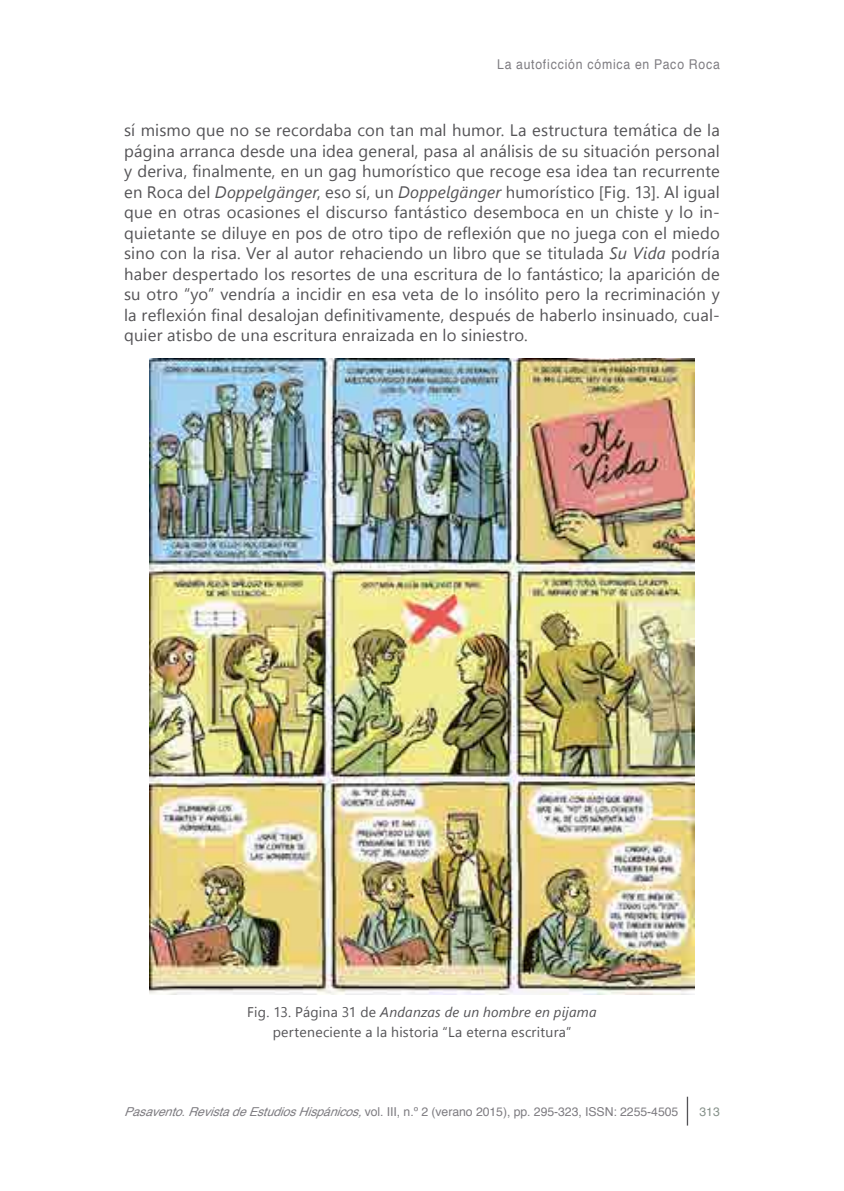
<style>
.page{position:relative;width:844px;height:1191px;background:#fff}
.page>*{position:absolute;margin:0;border:0;box-sizing:border-box;transform-origin:0 0}
.t1{font:16.62px/20.5px "Segoe UI";letter-spacing:.01em;color:#545356;text-align:justify}
.t2{font:14px/20.5px "Segoe UI";letter-spacing:.02em;color:#545356;text-align:center}
.t3{font:13.47px "Helvetica";letter-spacing:.065em;color:#7e7c81;scale:.91 1}
.t4{font:12.25px "Helvetica";letter-spacing:-.005em;color:#7e7c81}
.t5{font:12.25px "Helvetica";color:#87928b}
.s1{font-style:italic}
</style>
<div class="page">
<hr style="left:686px;top:1096px;width:2px;height:29px;background:#545356">
<img style="left:149px;top:358px;width:545px;height:637px">
<p class="t3" style="left:497px;top:54px;width:246px">La autoficción cómica en Paco Roca</p>
<p class="t1" style="left:124px;top:119px;width:597px">sí mismo que no se recordaba con tan mal humor. La estructura temática de la página arranca desde una idea general, pasa al análisis de su situación personal y deriva, finalmente, en un gag humorístico que recoge esa idea tan recurrente en Roca del <span class="s1">Doppelgänger</span>, eso sí, un <span class="s1">Doppelgänger</span> humorístico [Fig. 13]. Al igual que en otras ocasiones el discurso fantástico desemboca en un chiste y lo in&shy;quietante se diluye en pos de otro tipo de reflexión que no juega con el miedo sino con la risa. Ver al autor rehaciendo un libro que se titulada <span class="s1">Su Vida</span> podría haber despertado los resortes de una escritura de lo fantástico; la aparición de su otro “yo” vendría a incidir en esa veta de lo insólito pero la recriminación y la reflexión final desalojan definitivamente, después de haberlo insinuado, cual&shy;quier atisbo de una escritura enraizada en lo siniestro.</p>
<p class="t2" style="left:247px;top:1001px;width:351px">Fig. 13. Página 31 de <span class="s1">Andanzas de un hombre en pijama </span>perteneciente a la historia “La eterna escritura”</p>
<p class="t4" style="left:124px;top:1102px;width:555px"><span class="s1">Pasavento.RevistadeEstudiosHispánicos,</span>vol. III, n.º 2 (verano 2015), pp. 295-323, ISSN: 2255-4505</p>
<p class="t5" style="left:699px;top:1102px;width:22px">313</p>
</div>
